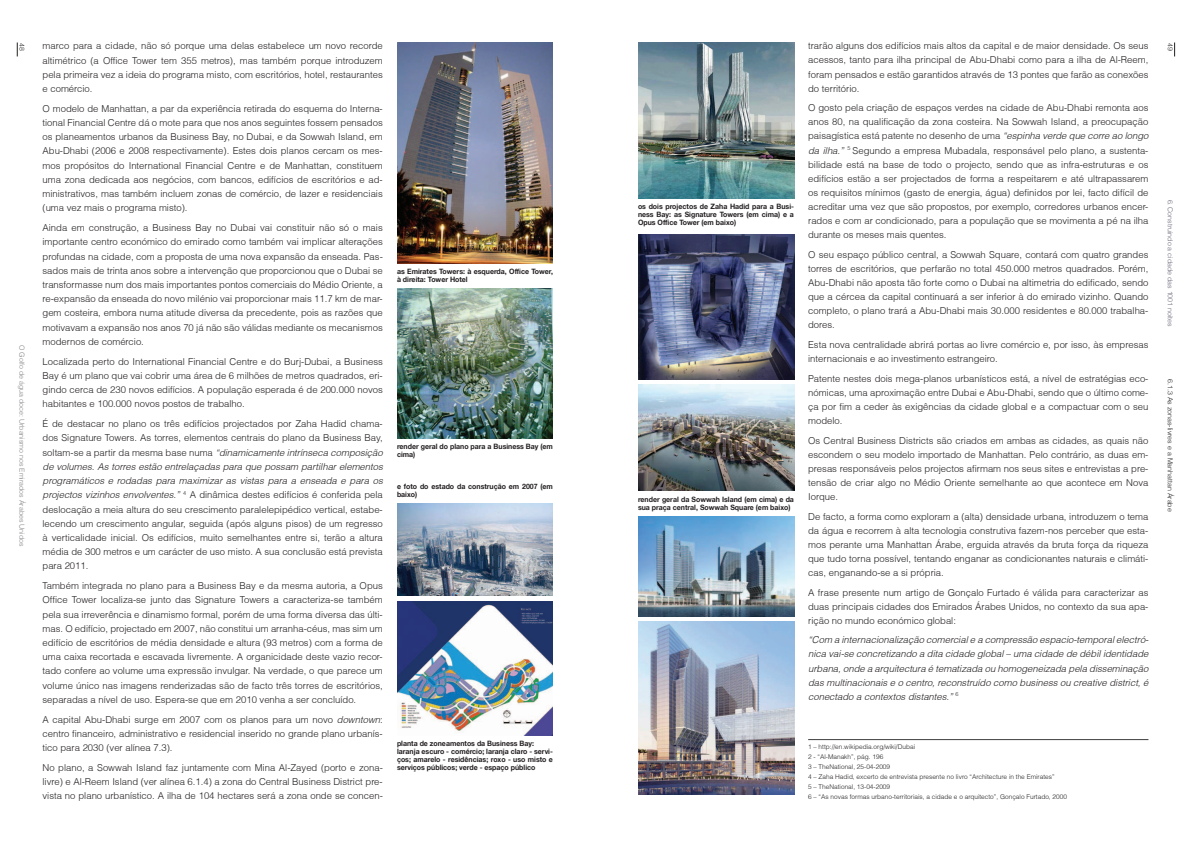
<style>
.page{position:relative;width:1191px;height:842px;background:#fff}
.page>*{position:absolute;margin:0;border:0;box-sizing:border-box;transform-origin:0 0}
.t1{font:300 9.5px/14.2px "Helvetica";color:#231f20;text-align:justify}
.t2{font:italic 300 9.5px/14.1px "Helvetica";color:#231f20;text-align:justify}
.t3{font:700 7.3px/8px "Helvetica 75";color:#231f20;scale:.95 1}
.t4{font:300 7px "Helvetica";color:#808285}
.t5{font:300 7px "Helvetica";color:#231f20}
.t6{font:300 7px "Helvetica";color:#686577}
.t7{font:300 6.5px/10.1px "Helvetica";color:#231f20}
.s1{font-style:italic}
</style>
<div class="page">
<svg style="left:17px;top:43px;width:1px;height:13px"></svg>
<svg style="left:1174px;top:43px;width:1px;height:13px"></svg>
<img style="left:397px;top:43px;width:156px;height:220px">
<hr style="left:808px;top:739px;width:340px;height:1px;background:#3e3e3f">
<img style="left:397px;top:288px;width:156px;height:150px">
<img style="left:397px;top:504px;width:156px;height:92px">
<img style="left:397px;top:601px;width:156px;height:134px">
<img style="left:638px;top:43px;width:156px;height:155px">
<img style="left:638px;top:234px;width:156px;height:145px">
<img style="left:638px;top:385px;width:156px;height:106px">
<img style="left:638px;top:516px;width:156px;height:100px">
<img style="left:638px;top:622px;width:156px;height:172px">
<p class="t1" style="left:808px;top:39px;width:342px">trarão alguns dos edifícios mais altos da capital e de maior densidade. Os seus acessos, tanto para ilha principal de Abu-Dhabi como para a ilha de Al-Reem, foram pensados e estão garantidos através de 13 pontes que farão as conexões do território.</p>
<p class="t1" style="left:808px;top:101px;width:342px">O gosto pela criação de espaços verdes na cidade de Abu-Dhabi remonta aos anos 80, na qualificação da zona costeira. Na Sowwah Island, a preocupação paisagística está patente no desenho de uma <span class="s1">“espinha verde que corre ao longo da ilha.”</span> <sup>5</sup> Segundo a empresa Mubadala, responsável pelo plano, a sustenta&shy;bilidade está na base de todo o projecto, sendo que as infra-estruturas e os edifícios estão a ser projectados de forma a respeitarem e até ultrapassarem os requisitos mínimos (gasto de energia, água) definidos por lei, facto difícil de acreditar uma vez que são propostos, por exemplo, corredores urbanos encer&shy;rados e com ar condicionado, para a população que se movimenta a pé na ilha durante os meses mais quentes.</p>
<p class="t1" style="left:808px;top:247px;width:342px">O seu espaço público central, a Sowwah Square, contará com quatro grandes torres de escritórios, que perfarão no total 450.000 metros quadrados. Porém, Abu-Dhabi não aposta tão forte como o Dubai na altimetria do edificado, sendo que a cércea da capital continuará a ser inferior à do emirado vizinho. Quando completo, o plano trará a Abu-Dhabi mais 30.000 residentes e 80.000 trabalha&shy;dores.</p>
<p class="t1" style="left:808px;top:337px;width:342px">Esta nova centralidade abrirá portas ao livre comércio e, por isso, às empresas internacionais e ao investimento estrangeiro.</p>
<p class="t1" style="left:808px;top:371px;width:342px">Patente nestes dois mega-planos urbanísticos está, a nível de estratégias eco&shy;nómicas, uma aproximação entre Dubai e Abu-Dhabi, sendo que o último come&shy;ça por fim a ceder às exigências da cidade global e a compactuar com o seu modelo.</p>
<p class="t1" style="left:808px;top:433px;width:342px">Os Central Business Districts são criados em ambas as cidades, as quais não escondem o seu modelo importado de Manhattan. Pelo contrário, as duas em&shy;presas responsáveis pelos projectos afirmam nos seus sites e entrevistas a pre&shy;tensão de criar algo no Médio Oriente semelhante ao que acontece em Nova Iorque.</p>
<p class="t1" style="left:808px;top:509px;width:342px">De facto, a forma como exploram a (alta) densidade urbana, introduzem o tema da água e recorrem à alta tecnologia construtiva fazem-nos perceber que esta&shy;mos perante uma Manhattan Árabe, erguida através da bruta força da riqueza que tudo torna possível, tentando enganar as condicionantes naturais e climáti&shy;cas, enganando-se a si própria.</p>
<p class="t1" style="left:808px;top:585px;width:342px">A frase presente num artigo de Gonçalo Furtado é válida para caracterizar as duas principais cidades dos Emirados Árabes Unidos, no contexto da sua apa&shy;rição no mundo económico global:</p>
<p class="t2" style="left:808px;top:633px;width:342px">“Com a internacionalização comercial e a compressão espacio-temporal electró&shy;nica vai-se concretizando a dita cidade global – uma cidade de débil identidade urbana, onde a arquitectura é tematizada ou homogeneizada pela disseminação das multinacionais e o centro, reconstruído como business ou creative district, é conectado a contextos distantes.” <sup>6</sup></p>
<p class="t1" style="left:43px;top:39px;width:342px">marco para a cidade, não só porque uma delas estabelece um novo recorde altimétrico (a Office Tower tem 355 metros), mas também porque introduzem pela primeira vez a ideia do programa misto, com escritórios, hotel, restaurantes e comércio.</p>
<p class="t1" style="left:43px;top:101px;width:342px">O modelo de Manhattan, a par da experiência retirada do esquema do Interna&shy;tional Financial Centre dá o mote para que nos anos seguintes fossem pensados os planeamentos urbanos da Business Bay, no Dubai, e da Sowwah Island, em Abu-Dhabi (2006 e 2008 respectivamente). Estes dois planos cercam os mes&shy;mos propósitos do International Financial Centre e de Manhattan, constituem uma zona dedicada aos negócios, com bancos, edifícios de escritórios e ad&shy;ministrativos, mas também incluem zonas de comércio, de lazer e residenciais (uma vez mais o programa misto).</p>
<p class="t1" style="left:43px;top:221px;width:342px">Ainda em construção, a Business Bay no Dubai vai constituir não só o mais importante centro económico do emirado como também vai implicar alterações profundas na cidade, com a proposta de uma nova expansão da enseada. Pas&shy;sados mais de trinta anos sobre a intervenção que proporcionou que o Dubai se transformasse num dos mais importantes pontos comerciais do Médio Oriente, a re-expansão da enseada do novo milénio vai proporcionar mais 11.7 km de mar&shy;gem costeira, embora numa atitude diversa da precedente, pois as razões que motivavam a expansão nos anos 70 já não são válidas mediante os mecanismos modernos de comércio.</p>
<p class="t1" style="left:43px;top:354px;width:342px">Localizada perto do International Financial Centre e do Burj-Dubai, a Business Bay é um plano que vai cobrir uma área de 6 milhões de metros quadrados, eri&shy;gindo cerca de 230 novos edifícios. A população esperada é de 200.000 novos habitantes e 100.000 novos postos de trabalho.</p>
<p class="t1" style="left:43px;top:417px;width:342px">É de destacar no plano os três edifícios projectados por Zaha Hadid chama&shy;dos Signature Towers. As torres, elementos centrais do plano da Business Bay, soltam-se a partir da mesma base numa <span class="s1">“dinamicamente intrínseca composição de volumes. As torres estão entrelaçadas para que possam partilhar elementos programáticos e rodadas para maximizar as vistas para a enseada e para os projectos vizinhos envolventes.”</span> <sup>4</sup> A dinâmica destes edifícios é conferida pela deslocação a meia altura do seu crescimento paralelepipédico vertical, estabe&shy;lecendo um crescimento angular, seguida (após alguns pisos) de um regresso à verticalidade inicial. Os edifícios, muito semelhantes entre si, terão a altura média de 300 metros e um carácter de uso misto. A sua conclusão está prevista para 2011.</p>
<p class="t1" style="left:43px;top:579px;width:342px">Também integrada no plano para a Business Bay e da mesma autoria, a Opus Office Tower localiza-se junto das Signature Towers a caracteriza-se também pela sua irreverência e dinamismo formal, porém de uma forma diversa das últi&shy;mas. O edifício, projectado em 2007, não constitui um arranha-céus, mas sim um edifício de escritórios de média densidade e altura (93 metros) com a forma de uma caixa recortada e escavada livremente. A organicidade deste vazio recor&shy;tado confere ao volume uma expressão invulgar. Na verdade, o que parece um volume único nas imagens renderizadas são de facto três torres de escritórios, separadas a nível de uso. Espera-se que em 2010 venha a ser concluído.</p>
<p class="t1" style="left:43px;top:712px;width:342px">A capital Abu-Dhabi surge em 2007 com os planos para um novo <span class="s1">downtown</span>: centro financeiro, administrativo e residencial inserido no grande plano urbanís&shy;tico para 2030 (ver alínea 7.3).</p>
<p class="t1" style="left:43px;top:760px;width:342px">No plano, a Sowwah Island faz juntamente com Mina Al-Zayed (porto e zona&shy;livre) e Al-Reem Island (ver alínea 6.1.4) a zona do Central Business District pre&shy;vista no plano urbanístico. A ilha de 104 hectares será a zona onde se concen-</p>
<p class="t5" style="left:26px;top:43px;width:9px;rotate:90deg">48</p>
<p class="t5" style="left:1174px;top:43px;width:9px;rotate:90deg">49</p>
<p class="t6" style="left:1174px;top:200px;width:129px;rotate:90deg">6. Construindo a cidade das 1001 noites</p>
<p class="t3" style="left:638px;top:202px;width:166px;text-align:justify">os dois projectos de Zaha Hadid para a Busi&shy;ness Bay: as Signature Towers (em cima) e a Opus Office Tower (em baixo)</p>
<p class="t3" style="left:397px;top:267px;width:166px">as Emirates Towers: à esquerda, Office Tower, à direita: Tower Hotel</p>
<p class="t4" style="left:26px;top:345px;width:203px;rotate:90deg">O Golfo de água doce: Urbanismo nos Emirados Árabes Unidos</p>
<p class="t5" style="left:1174px;top:379px;width:134px;rotate:90deg">6.1.3 As zonas-livres e a Manhattan Árabe</p>
<p class="t3" style="left:397px;top:442px;width:166px">render geral do plano para a Business Bay (em cima)</p>
<p class="t3" style="left:397px;top:482px;width:166px">e foto do estado da construção em 2007 (em baixo)</p>
<p class="t3" style="left:638px;top:495px;width:166px">render geral da Sowwah Island (em cima) e da sua praça central, Sowwah Square (em baixo)</p>
<p class="t3" style="left:397px;top:739px;width:166px">planta de zoneamentos da Business Bay: laranja escuro - comércio; laranja claro - servi&shy;ços; amarelo - residências; roxo - uso misto e serviços públicos; verde - espaço público</p>
<p class="t7" style="left:808px;top:742px;width:260px">1 – http://en.wikipedia.org/wiki/Dubai<br>2 - “Al-Manakh”, pág. 196<br>3 – TheNational, 25-04-2009<br>4 – Zaha Hadid, excerto de entrevista presente no livro “Architecture in the Emirates”<br>5 – TheNational, 13-04-2009<br>6 – “As novas formas urbano-territoriais, a cidade e o arquitecto”, Gonçalo Furtado, 2000</p>
</div>
